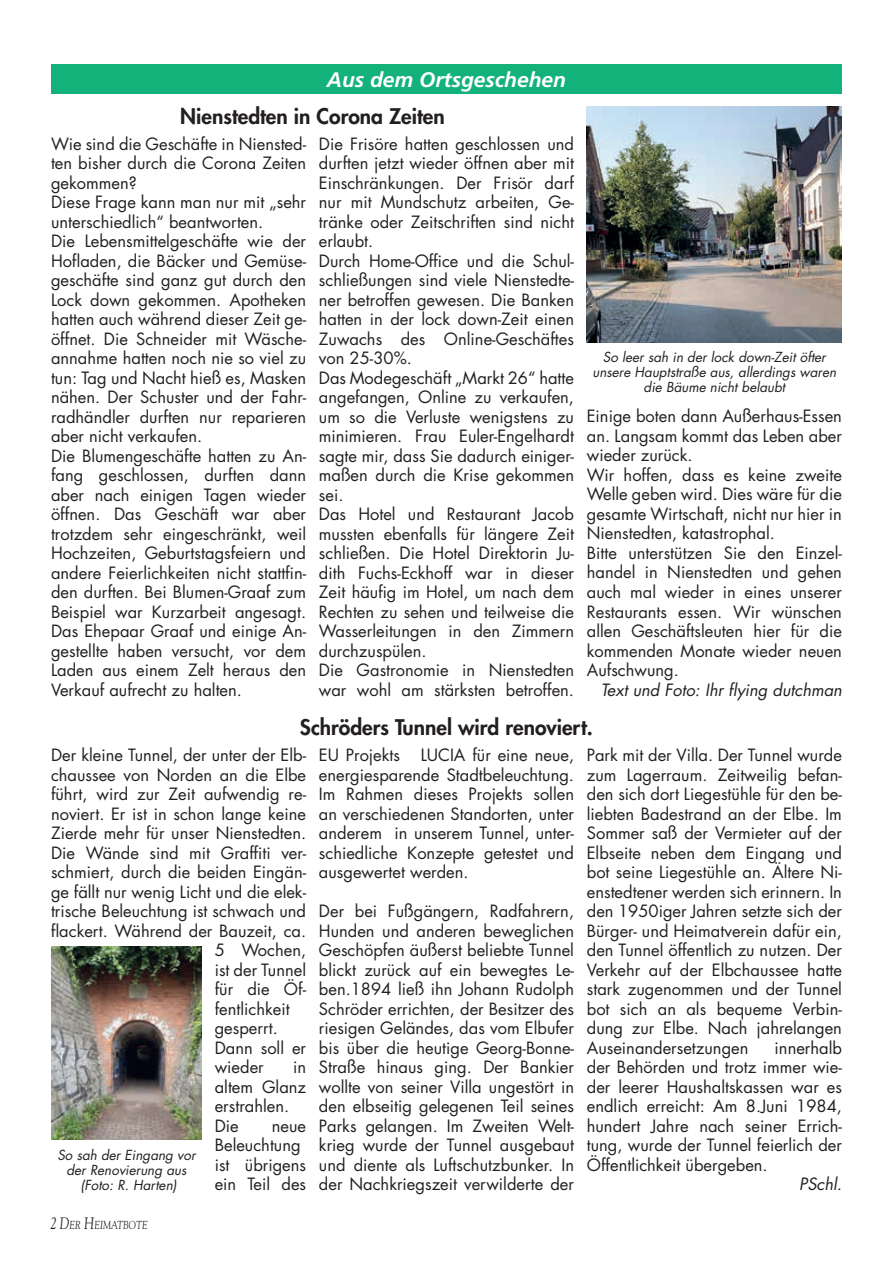
<style>
.page{position:relative;width:893px;height:1263px;background:#fff}
.page>*{position:absolute;margin:0;border:0;box-sizing:border-box;transform-origin:0 0}
.t1{font:800 21px "Futura Std";color:#231f20}
.t2{font:italic 700 21px "Frutiger LT Std";color:#fff}
.t3{font:16.5px/19.5px "Futura Std";color:#231f20}
.t4{font:italic 16.5px "Futura Std";color:#231f20}
.t5{font:italic 13.5px/15px "Futura Std";color:#231f20;text-align:center}
.t6{font:italic 11.55px "Goudy Std";color:#231f20;scale:.8 1}
.s1{font-size:16.5px}
</style>
<div class="page">
<div style="left:51px;top:64px;width:791px;height:30px;background:#13b27b"></div>
<img style="left:587px;top:106px;width:255px;height:236px">
<img style="left:51px;top:946px;width:151px;height:194px">
<p class="t2" style="left:327px;top:67px;width:241px">Aus dem Ortsgeschehen</p>
<p class="t1" style="left:180px;top:103px;width:266px">Nienstedten in Corona Zeiten</p>
<p class="t3" style="left:51px;top:134px;width:257px">Wie sind die Geschäfte in Niensted&shy;ten bisher durch die Corona Zeiten gekommen?<br>Diese Frage kann man nur mit „sehr unterschiedlich“ beantworten.<br>Die Lebensmittelgeschäfte wie der<br>Hofladen, die Bäcker und Gemüse&shy;geschäfte sind ganz gut durch den<br>Lock down gekommen. Apotheken hatten auch während dieser Zeit ge&shy;öffnet. Die Schneider mit Wäsche&shy;annahme hatten noch nie so viel zu tun: Tag und Nacht hieß es, Masken nähen. Der Schuster und der Fahr&shy;radhändler durften nur reparieren aber nicht verkaufen.<br>Die Blumengeschäfte hatten zu An&shy;fang geschlossen, durften dann aber nach einigen Tagen wieder öffnen. Das Geschäft war aber trotzdem sehr eingeschränkt, weil<br>Hochzeiten, Geburtstagsfeiern und andere Feierlichkeiten nicht stattfin&shy;den durften. Bei Blumen-Graaf zum<br>Beispiel war Kurzarbeit angesagt.<br>Das Ehepaar Graaf und einige An&shy;gestellte haben versucht, vor dem<br>Laden aus einem Zelt heraus den<br>Verkauf aufrecht zu halten.</p>
<p class="t3" style="left:319px;top:134px;width:257px">Die Frisöre hatten geschlossen und durften jetzt wieder öffnen aber mit<br>Einschränkungen. Der Frisör darf nur mit Mundschutz arbeiten, Ge&shy;tränke oder Zeitschriften sind nicht erlaubt.<br>Durch Home-Office und die Schul&shy;schließungen sind viele Nienstedte&shy;ner betroffen gewesen. Die Banken hatten in der lock down-Zeit einen<br>Zuwachs des Online-Geschäftes von 25-30%.<br>Das Modegeschäft „Markt 26“ hatte angefangen, Online zu verkaufen, um so die Verluste wenigstens zu minimieren. Frau Euler-Engelhardt sagte mir, dass Sie dadurch einiger&shy;maßen durch die Krise gekommen sei.<br>Das Hotel und Restaurant Jacob mussten ebenfalls für längere Zeit schließen. Die Hotel Direktorin Ju&shy;dith Fuchs-Eckhoff war in dieser<br>Zeit häufig im Hotel, um nach dem<br>Rechten zu sehen und teilweise die<br>Wasserleitungen in den Zimmern durchzuspülen.<br>Die Gastronomie in Nienstedten war wohl am stärksten betroffen.</p>
<p class="t5" style="left:592px;top:350px;width:245px">So leer sah in der lock down-Zeit öfter unsere Hauptstraße aus, allerdings waren die Bäume nicht belaubt</p>
<p class="t3" style="left:587px;top:407px;width:257px">Einige boten dann Außerhaus-Essen an. Langsam kommt das Leben aber wieder zurück.<br>Wir hoffen, dass es keine zweite<br>Welle geben wird. Dies wäre für die gesamte Wirtschaft, nicht nur hier in<br>Nienstedten, katastrophal.<br>Bitte unterstützen Sie den Einzel&shy;handel in Nienstedten und gehen auch mal wieder in eines unserer<br>Restaurants essen. Wir wünschen allen Geschäftsleuten hier für die kommenden Monate wieder neuen<br>Aufschwung.</p>
<p class="t4" style="left:601px;top:679px;width:243px">Text und Foto: Ihr flying dutchman</p>
<p class="t1" style="left:300px;top:714px;width:295px">Schröders Tunnel wird renoviert.</p>
<p class="t3" style="left:51px;top:745px;width:257px">Der kleine Tunnel, der unter der Elb-</p>
<p class="t3" style="left:51px;top:765px;width:257px">chaussee von Norden an die Elbe</p>
<p class="t3" style="left:51px;top:784px;width:257px">führt, wird zur Zeit aufwendig re-</p>
<p class="t3" style="left:51px;top:804px;width:257px">noviert. Er ist in schon lange keine</p>
<p class="t3" style="left:51px;top:823px;width:257px">Zierde mehr für unser Nienstedten.</p>
<p class="t3" style="left:51px;top:843px;width:257px">Die Wände sind mit Graffiti ver-</p>
<p class="t3" style="left:51px;top:862px;width:257px">schmiert, durch die beiden Eingän-</p>
<p class="t3" style="left:51px;top:882px;width:257px">ge fällt nur wenig Licht und die elek-</p>
<p class="t3" style="left:51px;top:901px;width:257px">trische Beleuchtung ist schwach und</p>
<p class="t3" style="left:51px;top:921px;width:257px">flackert. Während der Bauzeit, ca.</p>
<p class="t3" style="left:215px;top:940px;width:93px">5 Wochen,</p>
<p class="t3" style="left:215px;top:960px;width:93px">ist der Tunnel</p>
<p class="t3" style="left:215px;top:979px;width:93px">für die Öf-</p>
<p class="t3" style="left:215px;top:999px;width:76px">fentlichkeit</p>
<p class="t3" style="left:215px;top:1018px;width:65px">gesperrt.</p>
<p class="t3" style="left:215px;top:1038px;width:93px">Dann soll er</p>
<p class="t3" style="left:215px;top:1057px;width:51px">wieder</p>
<p class="t3" style="left:319px;top:745px;width:257px;text-align:justify">EU Projekts LUCIA für eine neue, energiesparende Stadtbeleuchtung.<br>Im Rahmen dieses Projekts sollen an verschiedenen Standorten, unter anderem in unserem Tunnel, unter&shy;schiedliche Konzepte getestet und ausgewertet werden.</p>
<p class="t3" style="left:319px;top:901px;width:257px;text-align:justify">Der bei Fußgängern, Radfahrern, Hunden und anderen beweglichen Geschöpfen äußerst beliebte Tunnel blickt zurück auf ein bewegtes Le&shy;ben.1894 ließ ihn Johann Rudolph Schröder errichten, der Besitzer des riesigen Geländes, das vom Elbufer bis über die heutige Georg-Bonne-Straße hinaus ging. Der Bankier wollte von seiner Villa ungestört in den elbseitig gelegenen Teil seines Parks gelangen. Im Zweiten Welt&shy;krieg wurde der Tunnel ausgebaut und diente als Luftschutzbunker. In der Nachkriegszeit verwilderte der</p>
<p class="t3" style="left:587px;top:745px;width:257px;text-align:justify">Park mit der Villa. Der Tunnel wurde zum Lagerraum. Zeitweilig befan&shy;den sich dort Liegestühle für den be&shy;liebten Badestrand an der Elbe. Im Sommer saß der Vermieter auf der Elbseite neben dem Eingang und bot seine Liegestühle an. Ältere Ni&shy;enstedtener werden sich erinnern. In den 1950iger Jahren setzte sich der Bürger- und Heimatverein dafür ein, den Tunnel öffentlich zu nutzen. Der Verkehr auf der Elbchaussee hatte stark zugenommen und der Tunnel bot sich an als bequeme Verbin&shy;dung zur Elbe. Nach jahrelangen Auseinandersetzungen</p>
<p class="t3" style="left:587px;top:1038px;width:257px;text-align:justify;text-indent:188px">innerhalb der Behörden und trotz immer wie&shy;der leerer Haushaltskassen war es endlich erreicht: Am 8.Juni 1984, hundert Jahre nach seiner Errich&shy;tung, wurde der Tunnel feierlich der Öffentlichkeit übergeben.</p>
<p class="t4" style="left:799px;top:1174px;width:44px">PSchl.</p>
<p class="t3" style="left:215px;top:1057px;width:93px;text-indent:78px">in altem Glanz erstrahlen.<br>Die</p>
<p class="t3" style="left:215px;top:1116px;width:93px;text-indent:57px">neue<br>Beleuchtung ist übrigens ein Teil des</p>
<p class="t5" style="left:57px;top:1148px;width:140px">So sah der Eingang vor der Renovierung aus (Foto: R. Harten)</p>
<p class="t6" style="left:50px;top:1217px;width:124px"><span class="s1">2</span> <span class="s1">D</span>ER <span class="s1">H</span>EIMATBOTE</p>
</div>
